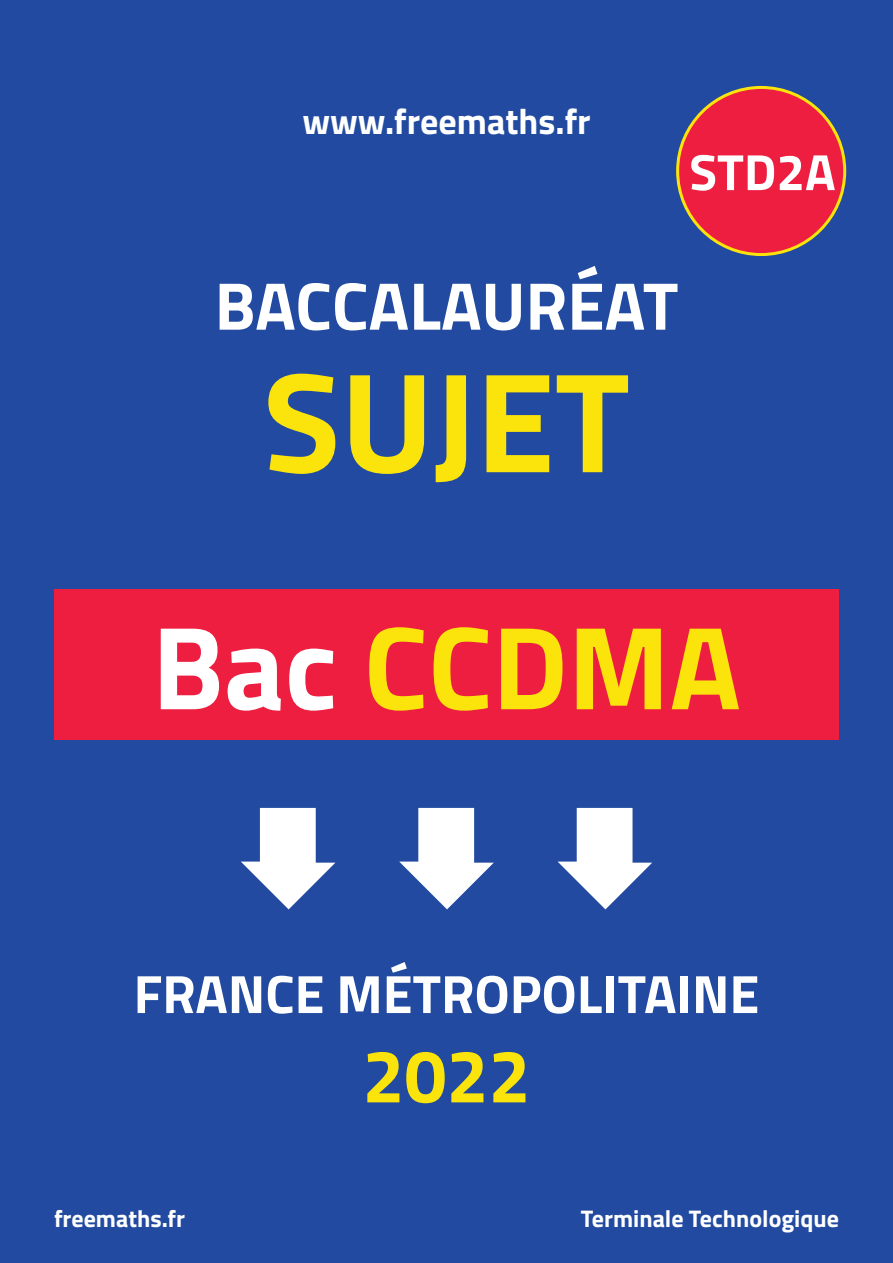
<style>
.page{position:relative;width:893px;height:1263px;background:#214aa0}
.page>*{position:absolute;margin:0;border:0;box-sizing:border-box;transform-origin:0 0}
.t1{font:700 142.5px "Titillium";color:#fbe30c}
.t2{font:700 118.5px "Titillium";color:#fbe30c}
.t3{font:700 75px "Titillium";color:#fbe30c}
.t4{font:700 67.5px "Titillium";color:#fff}
.t5{font:700 54px "Titillium";color:#fff}
.t6{font:700 51px "Titillium";color:#fff}
.t7{font:700 36px "Titillium";color:#fff}
.t8{font:700 24px "Titillium";color:#fff}
.s1{color:#fff}
</style>
<div class="page">
<svg style="left:241px;top:808px;width:94px;height:101px"></svg>
<svg style="left:399px;top:808px;width:95px;height:101px"></svg>
<svg style="left:558px;top:808px;width:94px;height:101px"></svg>
<div style="left:54px;top:589px;width:785px;height:151px;background:#ed1e40"></div>
<div style="left:678px;top:87px;width:167px;height:168px;background:#ed1e40;border-radius:50%"></div>
<h3 class="t7" style="left:302px;top:94px;width:290px">www.freemaths.fr</h3>
<h3 class="t6" style="left:689px;top:133px;width:148px">STD2A</h3>
<h3 class="t4" style="left:215px;top:254px;width:465px">BACCALAURÉAT</h3>
<h1 class="t1" style="left:263px;top:313px;width:368px">SUJET</h1>
<h2 class="t2" style="left:152px;top:577px;width:590px"><span class="s1">Bac</span> CCDMA</h2>
<p class="t5" style="left:134px;top:953px;width:627px">FRANCE MÉTROPOLITAINE</p>
<h3 class="t3" style="left:362px;top:1019px;width:169px">2022</h3>
<p class="t8" style="left:54px;top:1200px;width:133px">freemaths.fr</p>
<p class="t8" style="left:581px;top:1200px;width:260px">Terminale Technologique</p>
</div>
